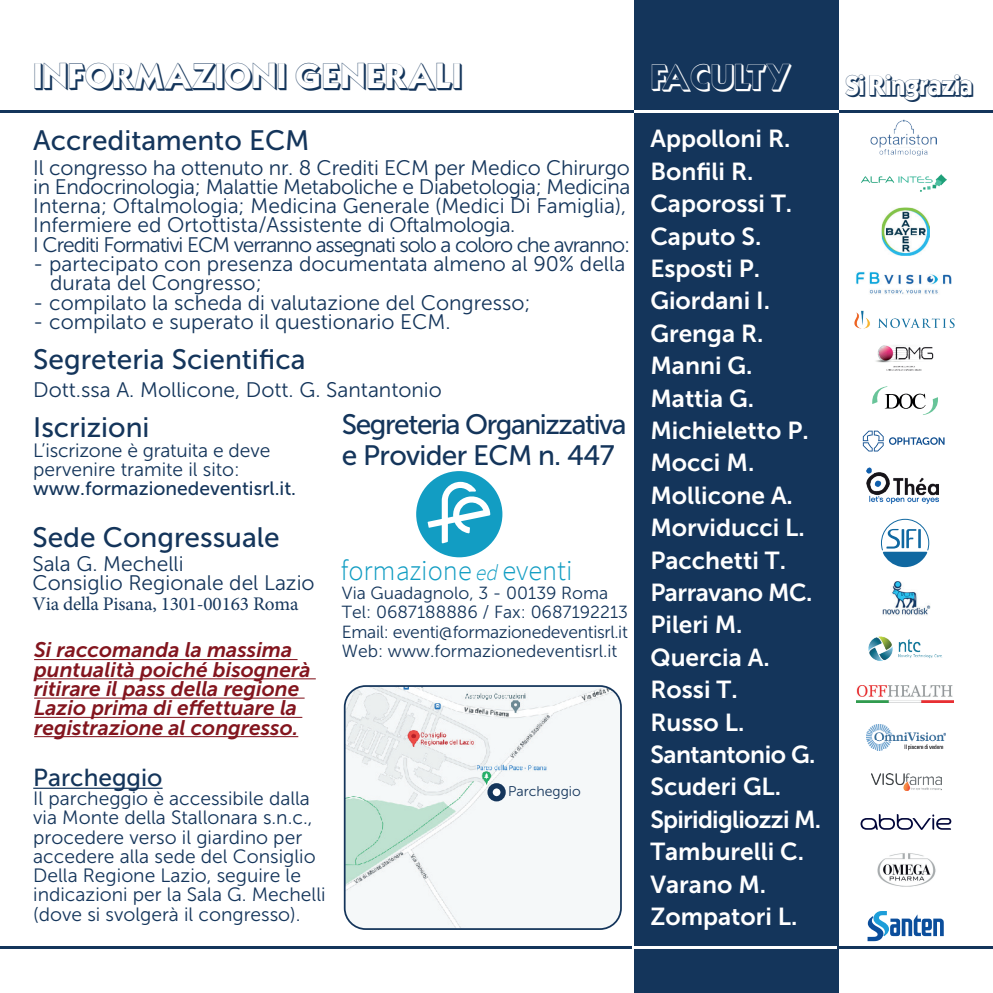
<style>
.page{position:relative;width:993px;height:993px;background:#fff}
.page>*{position:absolute;margin:0;border:0;box-sizing:border-box;transform-origin:0 0}
.t1{font:35px "Mouser 3 D";color:#14355b}
.t2{font:35px "Mouser 3 D";color:#fff}
.t3{font:300 28.35px "Source Sans Pro";color:#129dc3}
.t4{font:28px "Museo Sans 500";color:#14355b}
.t5{font:28px/31.5px "Museo Sans 500";letter-spacing:-.05em;color:#14355b}
.t6{font:28px "Mouser 3 D";letter-spacing:-.05em;color:#14355b}
.t7{font:24.5px/32.4px "Museo Sans 700";color:#fff}
.t8{font:24.5px "Museo Sans 500";color:#14355b}
.t9{font:21px/19.2px "Museo Sans 300";color:#14355b}
.t10{font:italic 21px/19.2px "Museo Sans 700";color:#83151e}
.t11{font:19.25px/19.2px "Museo Sans 300";color:#14355b}
.t12{font:19.25px "Minion Pro";letter-spacing:-.01em;color:#14355b}
.t13{font:19.25px "Museo Sans 500";color:#14355b}
.t14{font:17.5px/19.2px "Museo Sans 300";color:#14355b}
.t15{font:14px "Museo Sans 300";color:#14355b}
.s1{font-style:italic;font-size:22.05px}
</style>
<div class="page">
<img style="left:344px;top:685px;width:276px;height:243px">
<div style="left:344px;top:685px;width:277px;height:244px;border:2px solid #14355b;border-radius:21px"></div>
<div style="left:634px;top:0;width:204px;height:992px;background:#14355b"></div>
<hr style="left:0;top:111px;width:634px;height:2px;background:#14355b">
<hr style="left:634px;top:111px;width:358px;height:2px;background:#fff">
<svg style="left:490px;top:785px;width:13px;height:13px"></svg>
<div style="left:487px;top:782px;width:18px;height:19px;border:5px solid #14355b;border-radius:50%"></div>
<hr style="left:33px;top:787px;width:129px;height:1px;background:#14355b">
<svg style="left:416px;top:471px;width:86px;height:86px"></svg>
<img style="left:870px;top:120px;width:66px;height:36px">
<img style="left:866px;top:467px;width:71px;height:36px">
<svg style="left:867px;top:911px;width:76px;height:29px"></svg>
<img style="left:868px;top:636px;width:74px;height:25px">
<img style="left:877px;top:853px;width:59px;height:34px">
<img style="left:854px;top:310px;width:99px;height:18px">
<svg style="left:872px;top:386px;width:66px;height:29px"></svg>
<img style="left:856px;top:685px;width:97px;height:17px">
<svg style="left:860px;top:814px;width:91px;height:15px"></svg>
<img style="left:861px;top:174px;width:84px;height:18px">
<img style="left:871px;top:773px;width:70px;height:17px">
<svg style="left:862px;top:430px;width:82px;height:21px"></svg>
<img style="left:876px;top:345px;width:57px;height:25px">
<img style="left:866px;top:724px;width:79px;height:26px">
<img style="left:882px;top:581px;width:48px;height:34px">
<hr style="left:838px;top:111px;width:154px;height:2px;background:#14355b">
<hr style="left:0;top:945px;width:632px;height:3px;background:#14355b">
<hr style="left:632px;top:945px;width:360px;height:3px;background:#fff">
<hr style="left:837px;top:945px;width:155px;height:3px;background:#14355b">
<svg style="left:881px;top:518px;width:47px;height:49px"></svg>
<img style="left:856px;top:271px;width:95px;height:23px">
<img style="left:881px;top:207px;width:48px;height:49px">
<img style="left:886px;top:228px;width:15px;height:7px">
<img style="left:910px;top:228px;width:15px;height:7px">
<hr style="left:34px;top:658px;width:263px;height:2px;background:#83151e">
<hr style="left:34px;top:678px;width:282px;height:1px;background:#83151e">
<hr style="left:34px;top:697px;width:270px;height:1px;background:#83151e">
<hr style="left:34px;top:716px;width:268px;height:1px;background:#83151e">
<hr style="left:34px;top:735px;width:264px;height:2px;background:#83151e">
<h1 class="t1" style="left:33px;top:59px;width:430px">INFORMAZIONI GENERALI</h1>
<h3 class="t4" style="left:33px;top:125px;width:278px">Accreditamento ECM</h3>
<p class="t9" style="left:33px;top:158px;width:598px">Il congresso ha ottenuto nr. 8 Crediti ECM per Medico Chirurgo in Endocrinologia; Malattie Metaboliche e Diabetologia; Medicina Interna; Oftalmologia; Medicina Generale (Medici Di Famiglia), Infermiere ed Ortottista/Assistente di Oftalmologia.<br>I Crediti Formativi ECM verranno assegnati solo a coloro che avranno:</p>
<p class="t9" style="left:50px;top:254px;width:576px;text-indent:-17px">- partecipato con presenza documentata almeno al 90% della durata del Congresso;</p>
<p class="t9" style="left:33px;top:293px;width:499px">- compilato la scheda di valutazione del Congresso;</p>
<p class="t9" style="left:33px;top:312px;width:419px">- compilato e superato il questionario ECM.</p>
<h3 class="t4" style="left:33px;top:344px;width:273px">Segreteria Scientifica</h3>
<p class="t9" style="left:33px;top:380px;width:410px">Dott.ssa A. Mollicone, Dott. G. Santantonio</p>
<h3 class="t4" style="left:33px;top:412px;width:118px">Iscrizioni</h3>
<p class="t11" style="left:33px;top:440px;width:239px">L’iscrizone è gratuita e deve pervenire tramite il sito:</p>
<p class="t13" style="left:33px;top:477px;width:264px">www.formazionedeventisrl.it.</p>
<h3 class="t4" style="left:32px;top:521px;width:249px">Sede Congressuale</h3>
<p class="t9" style="left:32px;top:554px;width:283px">Sala G. Mechelli<br>Consiglio Regionale del Lazio</p>
<p class="t12" style="left:32px;top:590px;width:267px">Via della Pisana, 1301-00163 Roma</p>
<p class="t10" style="left:34px;top:640px;width:278px">Si raccomanda la massima puntualità poiché bisognerà ritirare il pass della regione<br>Lazio prima di effettuare la registrazione al congresso.</p>
<p class="t8" style="left:33px;top:763px;width:131px">Parcheggio</p>
<p class="t11" style="left:33px;top:788px;width:294px">Il parcheggio è accessibile dalla via Monte della Stallonara s.n.c., procedere verso il giardino per accedere alla sede del Consiglio Della Regione Lazio, seguire le indicazioni per la Sala G. Mechelli (dove si svolgerà il congresso).</p>
<h3 class="t5" style="left:342px;top:408px;width:286px">Segreteria Organizzativa e Provider ECM n. 447</h3>
<h2 class="t3" style="left:341px;top:553px;width:233px">formazione <span class="s1">ed</span> eventi</h2>
<p class="t14" style="left:342px;top:583px;width:287px">Via Guadagnolo, 3 - 00139 Roma Tel: 0687188886 / Fax: 0687192213<br>Email: eventi@formazionedeventisrl.it Web: www.formazionedeventisrl.it</p>
<p class="t15" style="left:508px;top:783px;width:74px">Parcheggio</p>
<h1 class="t2" style="left:650px;top:61px;width:141px">FACULTY</h1>
<p class="t7" style="left:650px;top:123px;width:172px">Appolloni R.<br>Bonfili R.<br>Caporossi T.<br>Caputo S.<br>Esposti P.<br>Giordani I.<br>Grenga R.<br>Manni G.<br>Mattia G.<br>Michieletto P.<br>Mocci M.<br>Mollicone A.<br>Morviducci L.<br>Pacchetti T.<br>Parravano MC.<br>Pileri M.<br>Quercia A.<br>Rossi T.<br>Russo L.<br>Santantonio G.<br>Scuderi GL.<br>Spiridigliozzi M.<br>Tamburelli C.<br>Varano M.<br>Zompatori L.</p>
<h3 class="t6" style="left:845px;top:72px;width:129px">Si Ringrazia</h3>
</div>
